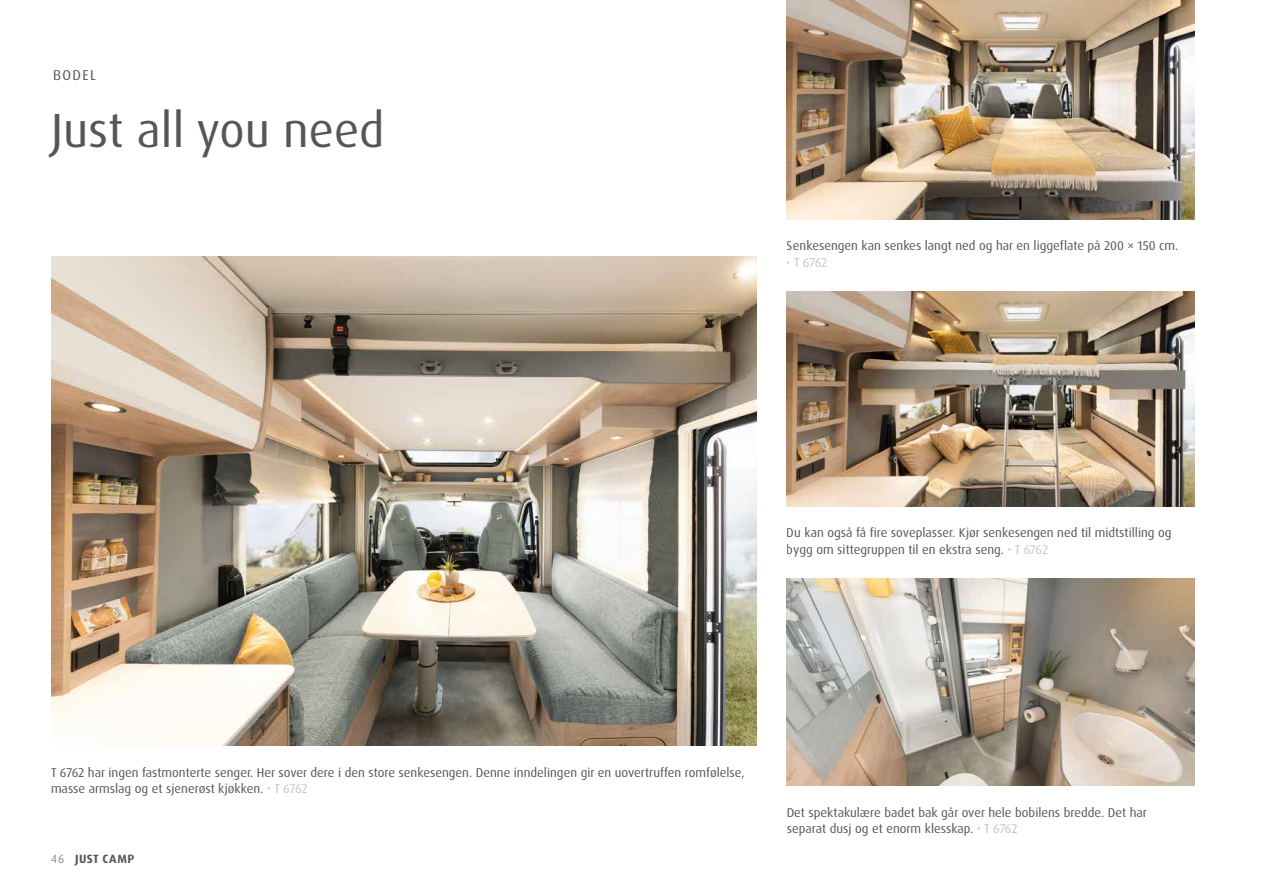
<style>
.page{position:relative;width:1263px;height:893px;background:#fff}
.page>*{position:absolute;margin:0;border:0;box-sizing:border-box;transform-origin:0 0}
.t1{font:48px "Dax Pro";color:#565656}
.t2{font:14.25px "Dax Pro";letter-spacing:.1em;color:#565656}
.t3{font:12.75px/16.5px "Dax Pro";color:#565656}
.t4{font:12.75px "Dax OT";color:#c5c6c6}
.t5{font:700 12px "Dax Pro";letter-spacing:.04em;color:#565656}
.t6{font:300 12px "Dax OT";color:#565656}
.s1{font-family:"Dax OT";color:#c5c6c6}
</style>
<div class="page">
<img style="left:787px;top:292px;width:408px;height:214px">
<img style="left:787px;top:0;width:408px;height:219px">
<img style="left:787px;top:579px;width:408px;height:207px">
<img style="left:51px;top:256px;width:706px;height:489px">
<p class="t2" style="left:53px;top:66px;width:44px">BODEL</p>
<h1 class="t1" style="left:51px;top:99px;width:335px">Just all you need</h1>
<p class="t3" style="left:787px;top:238px;width:393px">Senkesengen kan senkes langt ned og har en liggeflate på 200 × 150 cm.</p>
<p class="t4" style="left:787px;top:254px;width:42px">• T 6762</p>
<p class="t3" style="left:787px;top:525px;width:386px">Du kan også få fire soveplasser. Kjør senkesengen ned til midtstilling og bygg om sittegruppen til en ekstra seng. <span class="s1">• T 6762</span></p>
<p class="t3" style="left:51px;top:764px;width:695px">T 6762 har ingen fastmonterte senger. Her sover dere i den store senkesengen. Denne inndelingen gir en uovertruffen romfølelse, masse armslag og et sjenerøst kjøkken. <span class="s1">• T 6762</span></p>
<p class="t6" style="left:51px;top:851px;width:15px">46</p>
<p class="t5" style="left:75px;top:851px;width:61px">JUST CAMP</p>
<p class="t3" style="left:787px;top:804px;width:362px">Det spektakulære badet bak går over hele bobilens bredde. Det har separat dusj og et enorm klesskap. <span class="s1">• T 6762</span></p>
</div>
